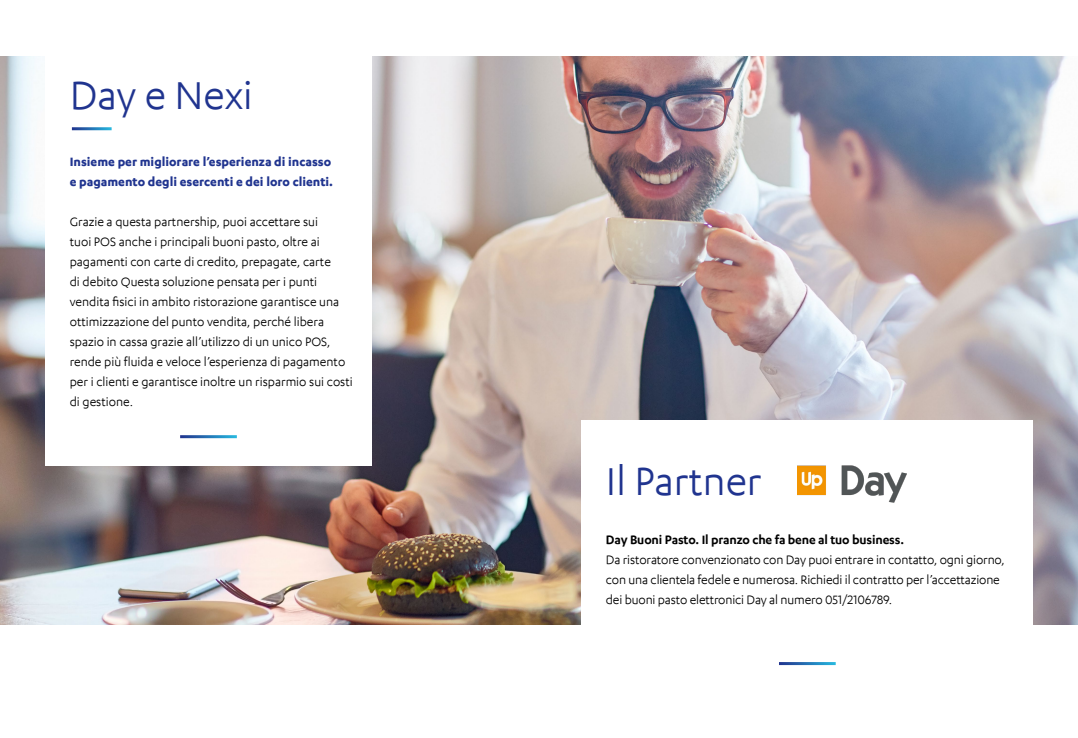
<style>
.page{position:relative;width:1078px;height:738px;background:#fff}
.page>*{position:absolute;margin:0;border:0;box-sizing:border-box;transform-origin:0 0}
.t1{font:45px "Karbon App";color:#20348f}
.t2{font:14px/20px "Karbon App";color:#000}
.t3{font:700 14px/20px "Karbon App";color:#20348f}
.t4{font:600 14px "Karbon App";letter-spacing:-.01em;color:#000}
</style>
<div class="page">
<img style="left:0;top:57px;width:1077px;height:567px">
<div style="left:45px;top:53px;width:326px;height:412px;background:#fff"></div>
<div style="left:581px;top:420px;width:451px;height:317px;background:#fff"></div>
<img style="left:797px;top:465px;width:109px;height:38px">
<h1 class="t1" style="left:70px;top:70px;width:184px">Day e Nexi</h1>
<p class="t3" style="left:70px;top:151px;width:265px">Insieme per migliorare l’esperienza di incasso e pagamento degli esercenti e dei loro clienti.</p>
<p class="t2" style="left:70px;top:211px;width:284px">Grazie a questa partnership, puoi accettare sui<br>tuoi POS anche i principali buoni pasto, oltre ai pagamenti con carte di credito, prepagate, carte<br>di debito Questa soluzione pensata per i punti vendita fisici in ambito ristorazione garantisce una ottimizzazione del punto vendita, perché libera spazio in cassa grazie all’utilizzo di un unico POS, rende più fluida e veloce l’esperienza di pagamento per i clienti e garantisce inoltre un risparmio sui costi di gestione.</p>
<h1 class="t1" style="left:605px;top:456px;width:157px">Il Partner</h1>
<p class="t4" style="left:605px;top:531px;width:299px">Day Buoni Pasto. Il pranzo che fa bene al tuo business.</p>
<p class="t2" style="left:605px;top:549px;width:400px">Da ristoratore convenzionato con Day puoi entrare in contatto, ogni giorno, con una clientela fedele e numerosa. Richiedi il contratto per l’accettazione dei buoni pasto elettronici Day al numero 051/2106789.</p>
</div>
